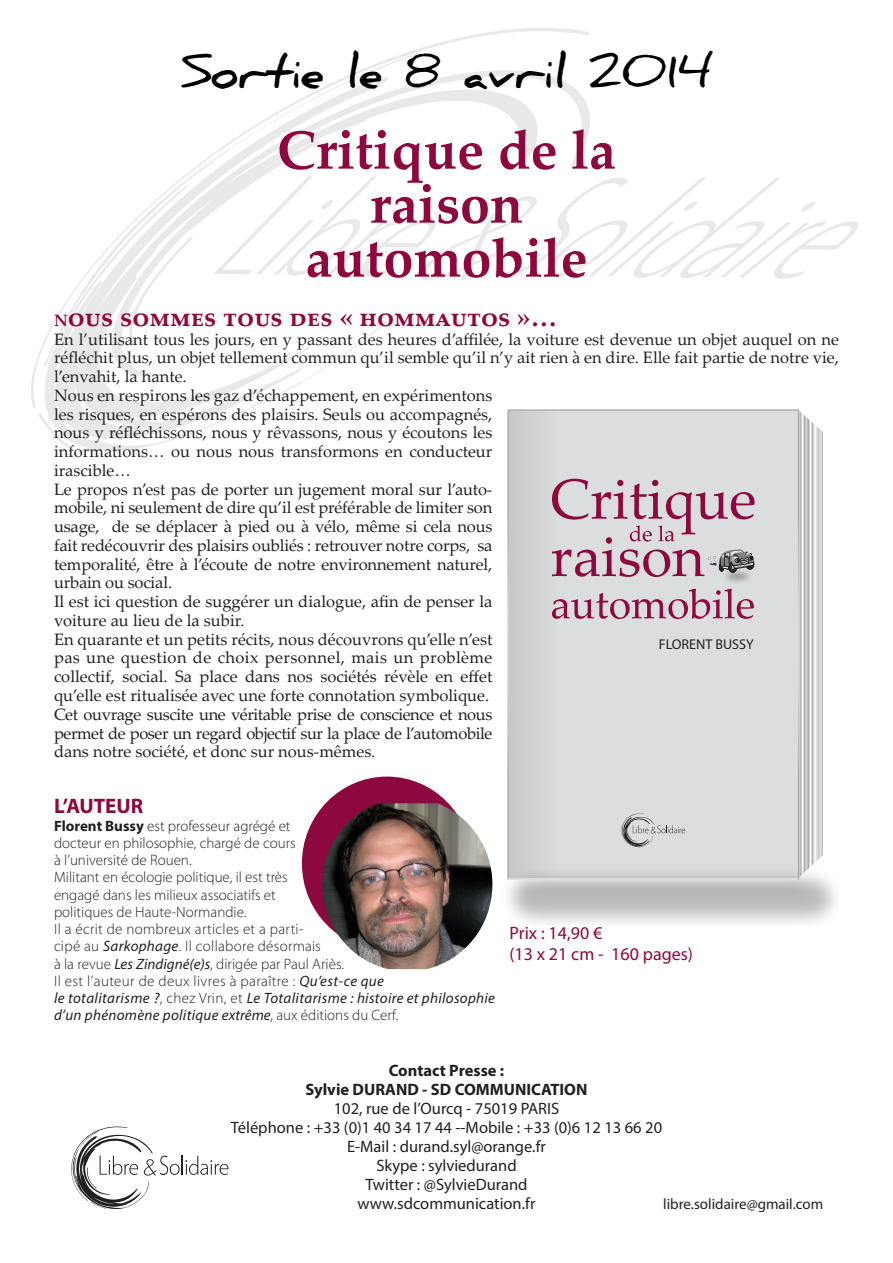
<style>
.page{position:relative;width:893px;height:1263px;background:#fff}
.page>*{position:absolute;margin:0;border:0;box-sizing:border-box;transform-origin:0 0}
.t1{font:700 54px "Palatino Linotype";color:#8d083e}
.t2{font:700 45px "Daniel";color:#000}
.t3{font:700 27px "Palatino Linotype";color:#8d083e}
.t4{font:700 21px "Myriad Pro";color:#8d083e}
.t5{font:18px "Myriad Pro";color:#8d083e}
.t6{font:16.5px/18.8px "Palatino Linotype";color:#231f20;text-align:justify}
.t7{font:16.5px "Myriad Pro";color:#231f20}
.t8{font:700 16.5px "Myriad Pro";color:#231f20}
.t9{font:300 15px/17.2px "Myriad Pro";color:#231f20}
.t10{font:italic 15px/17.2px "Myriad Pro";letter-spacing:.02em;color:#231f20}
.t11{font:300 15px/17.2px "Myriad Pro";letter-spacing:.02em;color:#231f20}
.t12{font:15px "Myriad Pro";color:#231f20}
.t13{font:14.25px "Myriad Pro";color:#231f20}
.s1{font-size:16.5px}
.s2{font-weight:700}
.s3{font-weight:400;font-style:italic}
.s4{font-weight:300;font-style:normal}
</style>
<div class="page">
<svg style="left:39px;top:414px;width:5px;height:9px"></svg>
<svg style="left:31px;top:28px;width:559px;height:380px"></svg>
<svg style="left:44px;top:52px;width:379px;height:314px"></svg>
<svg style="left:44px;top:185px;width:356px;height:266px"></svg>
<svg style="left:213px;top:176px;width:645px;height:104px"></svg>
<div style="left:302px;top:776px;width:170px;height:174px;background:#8d083e;border-radius:50%"></div>
<img style="left:322px;top:803px;width:170px;height:166px">
<svg style="left:71px;top:1126px;width:157px;height:83px"></svg>
<svg style="left:800px;top:412px;width:23px;height:445px"></svg>
<img style="left:492px;top:857px;width:344px;height:67px">
<img style="left:497px;top:868px;width:332px;height:42px">
<svg style="left:507px;top:409px;width:293px;height:472px;background:#d8d9db"></svg>
<div style="left:678px;top:525px;width:119px;height:102px;background:#dcdddf"></div>
<svg style="left:552px;top:479px;width:203px;height:98px;background:#c9b1bd"></svg>
<svg style="left:552px;top:589px;width:202px;height:30px;background:#c8a8b7"></svg>
<svg style="left:621px;top:813px;width:64px;height:34px;background:#c5c5c7"></svg>
<p class="t2" style="left:182px;top:46px;width:531px">Sortie le 8 avril 2014</p>
<p class="t1" style="left:277px;top:112px;width:340px">Critique de la</p>
<p class="t1" style="left:370px;top:166px;width:154px">raison</p>
<p class="t1" style="left:305px;top:220px;width:283px">automobile</p>
<p class="t3" style="left:54px;top:298px;width:505px"><span class="s1">N</span>ous sommes tous des « hommautos »…</p>
<p class="t6" style="left:54px;top:329px;width:786px">En l’utilisant tous les jours, en y passant des heures d’affilée, la voiture est devenue un objet auquel on ne réfléchit plus, un objet tellement commun qu’il semble qu’il n’y ait rien à en dire. Elle fait partie de notre vie, l’envahit, la hante.</p>
<p class="t6" style="left:54px;top:385px;width:440px">Nous en respirons les gaz d’échappement, en expérimentons les risques, en espérons des plaisirs. Seuls ou accompagnés, nous y réfléchissons, nous y rêvassons, nous y écoutons les informations… ou nous nous transformons en conducteur irascible…</p>
<p class="t6" style="left:54px;top:479px;width:440px">Le propos n’est pas de porter un jugement moral sur l’auto&shy;mobile, ni seulement de dire qu’il est préférable de limiter son usage, de se déplacer à pied ou à vélo, même si cela nous fait redécouvrir des plaisirs oubliés : retrouver notre corps, sa temporalité, être à l’écoute de notre environnement naturel, urbain ou social.</p>
<p class="t6" style="left:54px;top:592px;width:440px">Il est ici question de suggérer un dialogue, afin de penser la voiture au lieu de la subir.</p>
<p class="t6" style="left:54px;top:629px;width:440px">En quarante et un petits récits, nous découvrons qu’elle n’est pas une question de choix personnel, mais un problème collectif, social. Sa place dans nos sociétés révèle en effet qu’elle est ritualisée avec une forte connotation symbolique.</p>
<p class="t6" style="left:54px;top:704px;width:440px">Cet ouvrage suscite une véritable prise de conscience et nous permet de poser un regard objectif sur la place de l’automobile dans notre société, et donc sur nous-mêmes.</p>
<p class="t4" style="left:54px;top:793px;width:91px">L’AUTEUR</p>
<p class="t9" style="left:54px;top:817px;width:243px"><span class="s2">Florent Bussy</span> est professeur agrégé et docteur en philosophie, chargé de cours à l’université de Rouen.</p>
<p class="t9" style="left:54px;top:869px;width:235px">Militant en écologie politique, il est très engagé dans les milieux associatifs et politiques de Haute-Normandie.</p>
<p class="t11" style="left:54px;top:920px;width:292px">Il a écrit de nombreux articles et a parti-<br>cipé au <span class="s3">Sarkophage</span>. Il collabore désormais<br>à la revue <span class="s3">Les Zindigné(e)s</span>, dirigée par Paul Ariès.</p>
<p class="t10" style="left:54px;top:972px;width:443px"><span class="s4">Il est l’auteur de deux livres à paraître :</span> Qu’est-ce que<br>le totalitarisme ?<span class="s4">, chez Vrin, et</span> Le Totalitarisme : histoire et philosophie d’un phénomène politique extrême<span class="s4">, aux éditions du Cerf.</span></p>
<p class="t13" style="left:659px;top:636px;width:97px">FLORENT BUSSY</p>
<p class="t5" style="left:509px;top:922px;width:94px">Prix : 14,90 €</p>
<p class="t5" style="left:509px;top:943px;width:185px">(13 x 21 cm - 160 pages)</p>
<p class="t8" style="left:389px;top:1060px;width:117px">Contact Presse :</p>
<p class="t8" style="left:305px;top:1079px;width:284px">Sylvie DURAND - SD COMMUNICATION</p>
<p class="t7" style="left:334px;top:1098px;width:227px">102, rue de l’Ourcq - 75019 PARIS</p>
<p class="t7" style="left:231px;top:1117px;width:433px">Téléphone : +33 (0)1 40 34 17 44 --Mobile : +33 (0)6 12 13 66 20</p>
<p class="t7" style="left:347px;top:1136px;width:200px">E-Mail : durand.syl@orange.fr</p>
<p class="t7" style="left:376px;top:1155px;width:142px">Skype : sylviedurand</p>
<p class="t7" style="left:365px;top:1174px;width:164px">Twitter : @SylvieDurand</p>
<p class="t7" style="left:358px;top:1193px;width:179px">www.sdcommunication.fr</p>
<p class="t12" style="left:663px;top:1195px;width:161px">libre.solidaire@gmail.com</p>
</div>
